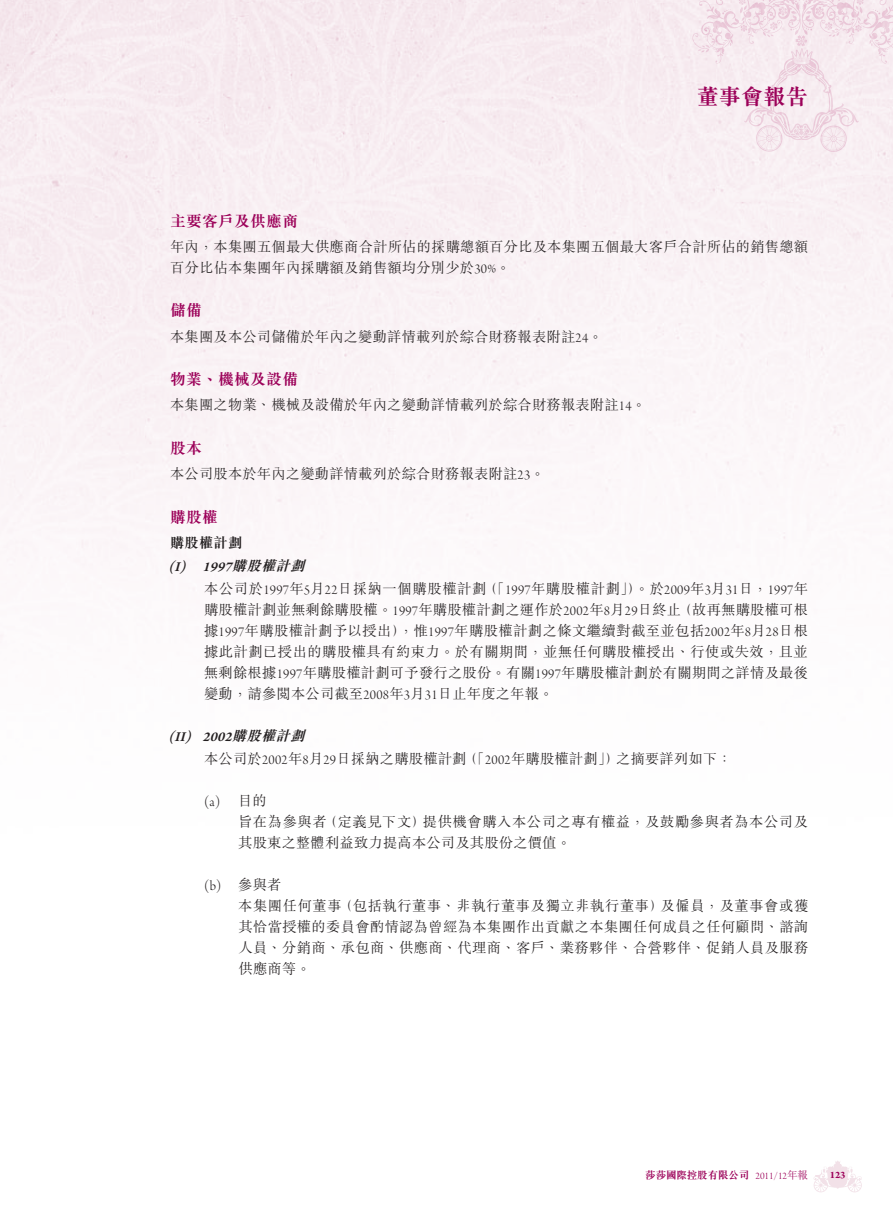
<style>
.page{position:relative;width:893px;height:1212px;background:#fff}
.page>*{position:absolute;margin:0;border:0;box-sizing:border-box;transform-origin:0 0}
.t1{font:700 22.5px "M Sung HK";letter-spacing:-.01em;color:#9c0159}
.t2{font:700 15.75px "M Sung HK";letter-spacing:.02em;color:#9c0159}
.t3{font:300 14.25px/21px "M Sung HK";letter-spacing:.02em;color:#231f20}
.t4{font:300 14.25px/21px "M Sung HK";letter-spacing:.04em;color:#231f20}
.t5{font:300 14.25px "M Sung HK";letter-spacing:.05em;color:#231f20}
.t6{font:italic 600 14.25px "Arno Pro";color:#231f20}
.t7{font:700 14.25px "M Sung HK";letter-spacing:.02em;color:#231f20}
.t8{font:700 10.5px "M Sung HK";letter-spacing:-.01em;color:#9c0159}
.t9{font:700 10.5px "Arno Pro";color:#9c0159}
.s1{font-family:"Arno Pro Light Display";font-weight:400}
.s2{font-family:"M Sung HK";font-weight:700}
.s3{font-family:"Arno Pro";font-weight:600;font-style:italic}
.s4{font-weight:700;font-style:italic}
.s5{font-weight:300}
</style>
<div class="page">
<svg style="left:814px;top:1160px;width:48px;height:32px"></svg>
<svg style="left:692px;top:0;width:201px;height:152px"></svg>
<p class="t1" style="left:696px;top:81px;width:113px">董事會報告</p>
<p class="t2" style="left:170px;top:210px;width:129px">主要客戶及供應商</p>
<p class="t3" style="left:170px;top:236px;width:640px">年內，本集團五個最大供應商合計所佔的採購總額百分比及本集團五個最大客戶合計所佔的銷售總額百分比佔本集團年內採購額及銷售額均分別少於<span class="s1">30%</span>。</p>
<p class="t2" style="left:170px;top:300px;width:33px">儲備</p>
<p class="t3" style="left:170px;top:325px;width:434px">本集團及本公司儲備於年內之變動詳情載列於綜合財務報表附註<span class="s1">24</span>。</p>
<p class="t2" style="left:170px;top:368px;width:129px">物業、機械及設備</p>
<p class="t3" style="left:170px;top:394px;width:478px">本集團之物業、機械及設備於年內之變動詳情載列於綜合財務報表附註<span class="s1">14</span>。</p>
<p class="t2" style="left:170px;top:437px;width:33px">股本</p>
<p class="t3" style="left:170px;top:463px;width:376px">本公司股本於年內之變動詳情載列於綜合財務報表附註<span class="s1">23</span>。</p>
<p class="t2" style="left:170px;top:506px;width:49px">購股權</p>
<p class="t7" style="left:170px;top:533px;width:74px">購股權計劃</p>
<p class="t6" style="left:169px;top:559px;width:142px">(I) 1997<span class="s2">購股權計劃</span></p>
<p class="t5" style="left:204px;top:579px;width:605px">本公司於<span class="s1">1997</span>年<span class="s1">5</span>月<span class="s1">22</span>日採納一個購股權計劃（「<span class="s1">1997</span>年購股權計劃」）。於<span class="s1">2009</span>年<span class="s1">3</span>月<span class="s1">31</span>日，<span class="s1">1997</span>年</p>
<p class="t3" style="left:204px;top:599px;width:605px;text-align:justify">購股權計劃並無剩餘購股權。<span class="s1">1997</span>年購股權計劃之運作於<span class="s1">2002</span>年<span class="s1">8</span>月<span class="s1">29</span>日終止（故再無購股權可根據<span class="s1">1997</span>年購股權計劃予以授出），惟<span class="s1">1997</span>年購股權計劃之條文繼續對截至並包括<span class="s1">2002</span>年<span class="s1">8</span>月<span class="s1">28</span>日根據此計劃已授出的購股權具有約束力。於有關期間，並無任何購股權授出、行使或失效，且並無剩餘根據<span class="s1">1997</span>年購股權計劃可予發行之股份。有關<span class="s1">1997</span>年購股權計劃於有關期間之詳情及最後變動，請參閱本公司截至<span class="s1">2008</span>年<span class="s1">3</span>月<span class="s1">31</span>日止年度之年報。</p>
<p class="t3" style="left:204px;top:724px;width:529px;line-height:23.1px;text-indent:-35px"><span class="s3">(II) 2002</span><span class="s4">購股權計劃<br></span>本公司於<span class="s1">2002</span>年<span class="s1">8</span>月<span class="s1">29</span>日採納之購股權計劃（「<span class="s1">2002</span>年購股權計劃」）之摘要詳列如下：</p>
<p class="t4" style="left:238px;top:790px;width:571px;text-indent:-34px"><span class="s1">(a)</span> 目的<br>旨在為參與者（定義見下文）提供機會購入本公司之專有權益，及鼓勵參與者為本公司及其股東之整體利益致力提高本公司及其股份之價值。</p>
<p class="t3" style="left:238px;top:874px;width:572px;text-indent:-34px"><span class="s1">(b)</span> 參與者<br>本集團任何董事（包括執行董事、非執行董事及獨立非執行董事）及僱員，及董事會或獲其恰當授權的委員會酌情認為曾經為本集團作出貢獻之本集團任何成員之任何顧問、諮詢人員、分銷商、承包商、供應商、代理商、客戶、業務夥伴、合營夥伴、促銷人員及服務供應商等。</p>
<p class="t8" style="left:645px;top:1167px;width:164px">莎莎國際控股有限公司 <span class="s1">2011/12</span><span class="s5">年報</span></p>
<p class="t9" style="left:830px;top:1168px;width:17px">123</p>
</div>
